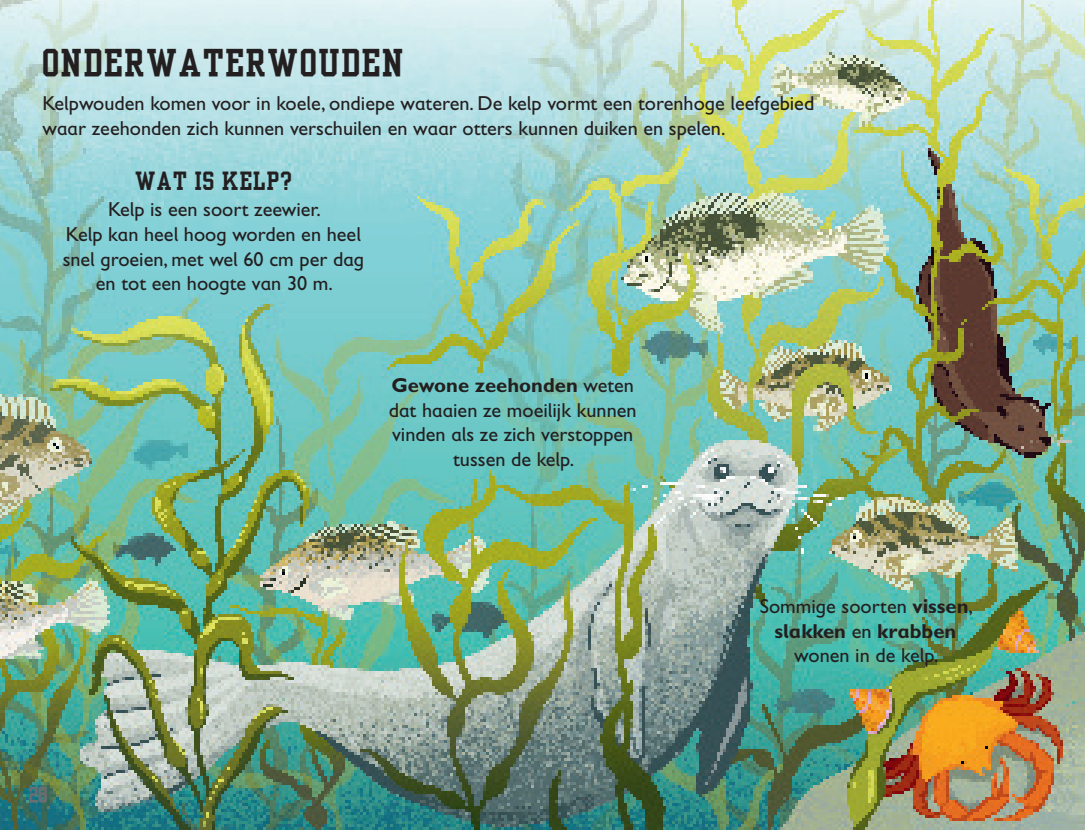
<style>
.page{position:relative;width:1085px;height:830px;background:#fff}
.page>*{position:absolute;margin:0;border:0;box-sizing:border-box;transform-origin:0 0}
.t1{font:31.5px "Yearbook Solid";letter-spacing:.06em;color:#231f20}
.t2{font:21px "Yearbook Solid";letter-spacing:.06em;color:#231f20}
.t3{font:20.25px/24.8px "Gill Sans Infant Std";color:#231f20;text-align:center}
.t4{font:18px "Yearbook Solid";color:#6c6d70}
.s1{font-weight:700}
</style>
<div class="page">
<img style="left:0;top:0;width:1084px;height:829px">
<h1 class="t1" style="left:43px;top:43px;width:362px">ONDERWATERWOUDEN</h1>
<p class="t3" style="left:43px;top:90px;width:773px;text-align:left">Kelpwouden komen voor in koele, ondiepe wateren. De kelp vormt een torenhoge leefgebied waar zeehonden zich kunnen verschuilen en waar otters kunnen duiken en spelen.</p>
<p class="t2" style="left:135px;top:167px;width:158px">WAT IS KELP?</p>
<p class="t3" style="left:63px;top:197px;width:303px">Kelp is een soort zeewier.<br>Kelp kan heel hoog worden en heel snel groeien, met wel 60 cm per dag en tot een hoogte van 30 m.</p>
<p class="t4" style="left:29px;top:782px;width:20px">28</p>
<p class="t3" style="left:388px;top:372px;width:249px"><span class="s1">Gewone zeehonden</span> weten dat haaien ze moeilijk kunnen vinden als ze zich verstoppen tussen de kelp.</p>
<p class="t3" style="left:759px;top:593px;width:215px">Sommige soorten <span class="s1">vissen</span>, <span class="s1">slakken</span> en <span class="s1">krabben </span>wonen in de kelp.</p>
</div>
